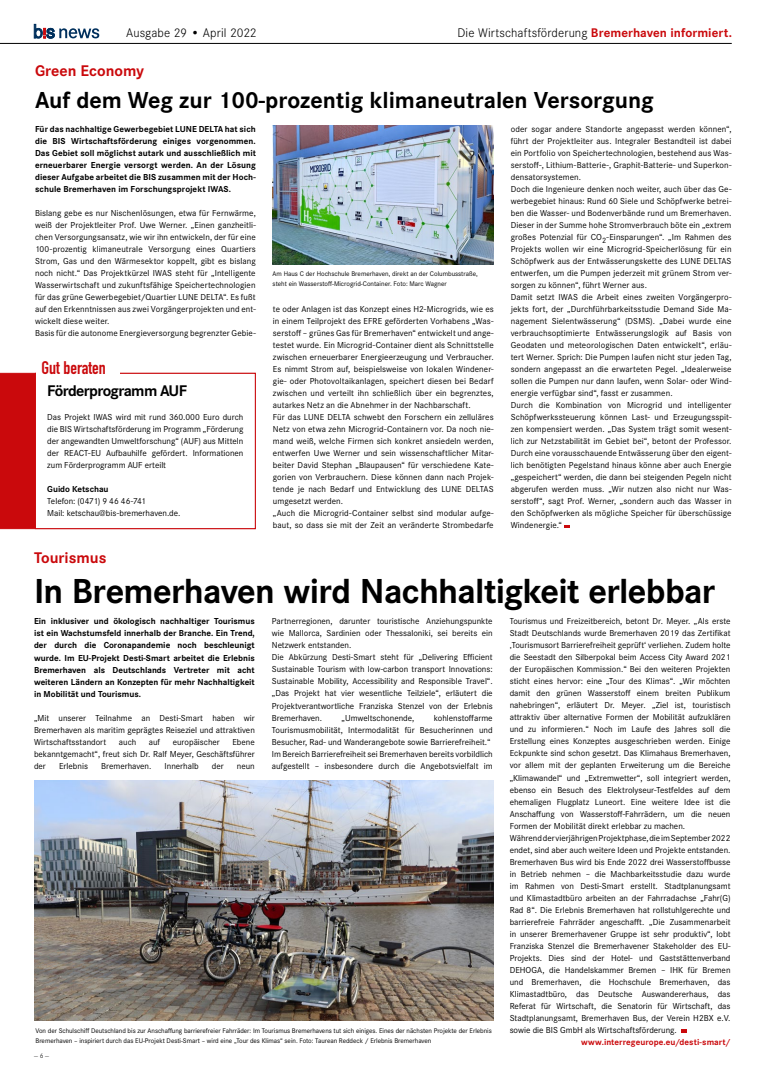
<style>
.page{position:relative;width:766px;height:1078px;background:#fff}
.page>*{position:absolute;margin:0;border:0;box-sizing:border-box;transform-origin:0 0}
.t1{font:700 36px "Corporate S";letter-spacing:-.02em;color:#000}
.t2{font:700 24px "Corporate S";color:#000}
.t3{font:700 18px "DIN Condensed";color:#ca090c}
.t4{font:700 16px "Corporate S";color:#ca090c}
.t5{font:700 16px "Corporate S";letter-spacing:-.04em;color:#000}
.t6{font:300 13px "Corporate S";letter-spacing:.005em;color:#000}
.t7{font:9px/12px "Corporate S";letter-spacing:.005em;color:#000}
.t8{font:700 9px/12px "Corporate S";color:#000;text-align:justify}
.t9{font:700 9px "Corporate S";letter-spacing:.005em;color:#ca090c}
.t10{font:7px/10px "Corporate S";letter-spacing:-.005em;color:#000}
.s1{font-weight:700;color:#ca090c}
</style>
<div class="page">
<hr style="left:0;top:43px;width:731px;height:1px;background:#000">
<svg style="left:34px;top:24px;width:65px;height:14px"></svg>
<svg style="left:564px;top:525px;width:5px;height:3px"></svg>
<img style="left:272px;top:126px;width:221px;height:138px">
<svg style="left:681px;top:1029px;width:6px;height:3px"></svg>
<img style="left:35px;top:780px;width:458px;height:240px">
<div style="left:0;top:372px;width:34px;height:157px;background:#ca090c"></div>
<svg style="left:34px;top:372px;width:222px;height:157px"></svg>
<div style="left:36px;top:358px;width:84px;height:20px;background:#fff"></div>
<h3 class="t6" style="left:126px;top:24px;width:132px">Ausgabe 29 • April 2022</h3>
<h3 class="t6" style="left:457px;top:24px;width:276px">Die Wirtschaftsförderung <span class="s1">Bremerhaven informiert.</span></h3>
<h3 class="t4" style="left:35px;top:60px;width:111px">Green Economy</h3>
<h2 class="t2" style="left:35px;top:83px;width:620px">Auf dem Weg zur 100-prozentig klimaneutralen Versorgung</h2>
<p class="t8" style="left:35px;top:123px;width:222px">Für das nachhaltige Gewerbegebiet LUNE DELTA hat sich die BIS Wirtschaftsförderung einiges vorgenommen.<br>Das Gebiet soll möglichst autark und ausschließlich mit erneuerbarer Energie versorgt werden. An der Lösung dieser Aufgabe arbeitet die BIS zusammen mit der Hoch&shy;schule Bremerhaven im Forschungsprojekt IWAS.</p>
<p class="t7" style="left:35px;top:207px;width:222px">Bislang gebe es nur Nischenlösungen, etwa für Fernwärme, weiß der Projektleiter Prof. Uwe Werner. „Einen ganzheitli&shy;chen Versorgungsansatz, wie wir ihn entwickeln, der für eine 100-prozentig klimaneutrale Versorgung eines Quartiers Strom, Gas und den Wärmesektor koppelt, gibt es bislang noch nicht.“ Das Projektkürzel IWAS steht für „Intelligente Wasserwirtschaft und zukunftsfähige Speichertechnologien für das grüne Gewerbegebiet/Quartier LUNE DELTA“. Es fußt auf den Erkenntnissen aus zwei Vorgängerprojekten und ent&shy;wickelt diese weiter.<br>Basis für die autonome Energieversorgung begrenzter Gebie-</p>
<p class="t7" style="left:510px;top:123px;width:222px">oder sogar andere Standorte angepasst werden können“, führt der Projektleiter aus. Integraler Bestandteil ist dabei ein Portfolio von Speichertechnologien, bestehend aus Was&shy;serstoff-, Lithium-Batterie-, Graphit-Batterie- und Superkon&shy;densatorsystemen.<br>Doch die Ingenieure denken noch weiter, auch über das Ge&shy;werbegebiet hinaus: Rund 60 Siele und Schöpfwerke betrei&shy;ben die Wasser- und Bodenverbände rund um Bremerhaven.<br>Dieser in der Summe hohe Stromverbrauch böte ein „extrem großes Potenzial für CO<sub>2</sub>-Einsparungen“. „Im Rahmen des Projekts wollen wir eine Microgrid-Speicherlösung für ein Schöpfwerk aus der Entwässerungskette des LUNE DELTAS entwerfen, um die Pumpen jederzeit mit grünem Strom ver&shy;sorgen zu können“, führt Werner aus.<br>Damit setzt IWAS die Arbeit eines zweiten Vorgängerpro&shy;jekts fort, der „Durchführbarkeitsstudie Demand Side Ma&shy;nagement Sielentwässerung“ (DSMS). „Dabei wurde eine verbrauchsoptimierte Entwässerungslogik auf Basis von Geodaten und meteorologischen Daten entwickelt“, erläu&shy;tert Werner. Sprich: Die Pumpen laufen nicht stur jeden Tag, sondern angepasst an die erwarteten Pegel. „Idealerweise sollen die Pumpen nur dann laufen, wenn Solar- oder Wind&shy;energie verfügbar sind“, fasst er zusammen.<br>Durch die Kombination von Microgrid und intelligenter Schöpfwerkssteuerung können Last- und Erzeugungsspit&shy;zen kompensiert werden. „Das System trägt somit wesent&shy;lich zur Netzstabilität im Gebiet bei“, betont der Professor.<br>Durch eine vorausschauende Entwässerung über den eigent&shy;lich benötigten Pegelstand hinaus könne aber auch Energie „gespeichert“ werden, die dann bei steigenden Pegeln nicht abgerufen werden muss. „Wir nutzen also nicht nur Was&shy;serstoff“, sagt Prof. Werner, „sondern auch das Wasser in den Schöpfwerken als mögliche Speicher für überschüssige Windenergie.“</p>
<p class="t10" style="left:272px;top:268px;width:206px">Am Haus C der Hochschule Bremerhaven, direkt an der Columbusstraße, steht ein Wasserstoff-Microgrid-Container. Foto: Marc Wagner</p>
<p class="t7" style="left:273px;top:303px;width:222px">te oder Anlagen ist das Konzept eines H2-Microgrids, wie es in einem Teilprojekt des EFRE geförderten Vorhabens „Was&shy;serstoff – grünes Gas für Bremerhaven“ entwickelt und ange&shy;testet wurde. Ein Microgrid-Container dient als Schnittstelle zwischen erneuerbarer Energieerzeugung und Verbraucher.<br>Es nimmt Strom auf, beispielsweise von lokalen Windener&shy;gie- oder Photovoltaikanlagen, speichert diesen bei Bedarf zwischen und verteilt ihn schließlich über ein begrenztes, autarkes Netz an die Abnehmer in der Nachbarschaft.<br>Für das LUNE DELTA schwebt den Forschern ein zelluläres Netz von etwa zehn Microgrid-Containern vor. Da noch nie&shy;mand weiß, welche Firmen sich konkret ansiedeln werden, entwerfen Uwe Werner und sein wissenschaftlicher Mitar&shy;beiter David Stephan „Blaupausen“ für verschiedene Kate&shy;gorien von Verbrauchern. Diese können dann nach Projek&shy;tende je nach Bedarf und Entwicklung des LUNE DELTAS umgesetzt werden.<br>„Auch die Microgrid-Container selbst sind modular aufge&shy;baut, so dass sie mit der Zeit an veränderte Strombedarfe</p>
<h3 class="t3" style="left:42px;top:355px;width:66px">Gut beraten</h3>
<h3 class="t5" style="left:47px;top:380px;width:141px">Förderprogramm AUF</h3>
<p class="t7" style="left:47px;top:411px;width:198px;text-align:justify">Das Projekt IWAS wird mit rund 360.000 Euro durch die BIS Wirtschaftsförderung im Programm „Förderung der angewandten Umweltforschung“ (AUF) aus Mitteln der REACT-EU Aufbauhilfe gefördert. Informationen zum Förderprogramm AUF erteilt</p>
<p class="t8" style="left:47px;top:483px;width:63px">Guido Ketschau</p>
<p class="t7" style="left:47px;top:495px;width:134px">Telefon: (0471) 9 46 46-741<br>Mail: ketschau@bis-bremerhaven.de.</p>
<h3 class="t4" style="left:34px;top:547px;width:74px">Tourismus</h3>
<h1 class="t1" style="left:34px;top:566px;width:682px">In Bremerhaven wird Nachhaltigkeit erlebbar</h1>
<p class="t8" style="left:34px;top:615px;width:222px">Ein inklusiver und ökologisch nachhaltiger Tourismus ist ein Wachstumsfeld innerhalb der Branche. Ein Trend, der durch die Coronapandemie noch beschleunigt wurde. Im EU-Projekt Desti-Smart arbeitet die Erlebnis Bremerhaven als Deutschlands Vertreter mit acht weiteren Ländern an Konzepten für mehr Nachhaltigkeit in Mobilität und Tourismus.</p>
<p class="t7" style="left:34px;top:711px;width:222px;text-align:justify">„Mit unserer Teilnahme an Desti-Smart haben wir Bremerhaven als maritim geprägtes Reiseziel und attraktiven Wirtschaftsstandort</p>
<p class="t7" style="left:509px;top:615px;width:222px">Tourismus und Freizeitbereich, betont Dr. Meyer. „Als erste Stadt Deutschlands wurde Bremerhaven 2019 das Zertifikat ‚Tourismusort Barrierefreiheit geprüft‘ verliehen. Zudem holte die Seestadt den Silberpokal beim Access City Award 2021 der Europäischen Kommission.“ Bei den weiteren Projekten sticht eines hervor: eine „Tour des Klimas“. „Wir möchten damit den grünen Wasserstoff einem breiten Publikum nahebringen“, erläutert Dr. Meyer. „Ziel ist, touristisch attraktiv über alternative Formen der Mobilität aufzuklären und zu informieren.“ Noch im Laufe des Jahres soll die Erstellung eines Konzeptes ausgeschrieben werden. Einige Eckpunkte sind schon gesetzt. Das Klimahaus Bremerhaven, vor allem mit der geplanten Erweiterung um die Bereiche „Klimawandel“ und „Extremwetter“, soll integriert werden, ebenso ein Besuch des Elektrolyseur-Testfeldes auf dem ehemaligen Flugplatz Luneort. Eine weitere Idee ist die Anschaffung von Wasserstoff-Fahrrädern, um die neuen Formen der Mobilität direkt erlebbar zu machen.<br>Während der vierjährigen Projektphase, die im September 2022 endet, sind aber auch weitere Ideen und Projekte entstanden.<br>Bremerhaven Bus wird bis Ende 2022 drei Wasserstoffbusse in Betrieb nehmen – die Machbarkeitsstudie dazu wurde im Rahmen von Desti-Smart erstellt. Stadtplanungsamt und Klimastadtbüro arbeiten an der Fahrradachse „Fahr(G)<br>Rad 8“. Die Erlebnis Bremerhaven hat rollstuhlgerechte und barrierefreie Fahrräder angeschafft. „Die Zusammenarbeit in unserer Bremerhavener Gruppe ist sehr produktiv“, lobt Franziska Stenzel die Bremerhavener Stakeholder des EU-Projekts. Dies sind der Hotel- und Gaststättenverband DEHOGA, die Handelskammer Bremen – IHK für Bremen und Bremerhaven, die Hochschule Bremerhaven, das Klimastadtbüro, das Deutsche Auswandererhaus, das Referat für Wirtschaft, die Senatorin für Wirtschaft, das Stadtplanungsamt, Bremerhaven Bus, der Verein H2BX e.V. sowie die BIS GmbH als Wirtschaftsförderung.</p>
<p class="t9" style="left:581px;top:1035px;width:151px">www.interregeurope.eu/desti-smart/</p>
<p class="t7" style="left:272px;top:615px;width:222px">Partnerregionen, darunter touristische Anziehungspunkte wie Mallorca, Sardinien oder Thessaloniki, sei bereits ein Netzwerk entstanden.<br>Die Abkürzung Desti-Smart steht für „Delivering Efficient Sustainable Tourism with low-carbon transport Innovations:<br>Sustainable Mobility, Accessibility and Responsible Travel“. „Das Projekt hat vier wesentliche Teilziele“, erläutert die Projektverantwortliche Franziska Stenzel von der Erlebnis Bremerhaven.</p>
<p class="t7" style="left:272px;top:711px;width:222px;text-indent:162px">kohlenstoffarme Tourismusmobilität, Intermodalität für Besucherinnen und Besucher, Rad- und Wanderangebote sowie Barrierefreiheit.“ Im Bereich Barrierefreiheit sei Bremerhaven bereits vorbildlich aufgestellt – insbesondere durch die Angebotsvielfalt im</p>
<p class="t7" style="left:341px;top:711px;width:74px">„Umweltschonende,</p>
<p class="t7" style="left:119px;top:735px;width:19px">auch</p>
<p class="t7" style="left:149px;top:735px;width:13px">auf</p>
<p class="t7" style="left:173px;top:735px;width:49px">europäischer</p>
<p class="t7" style="left:34px;top:735px;width:222px;text-align:justify;text-indent:198px">Ebene bekanntgemacht“, freut sich Dr. Ralf Meyer, Geschäftsführer der</p>
<p class="t7" style="left:59px;top:759px;width:30px">Erlebnis</p>
<p class="t7" style="left:101px;top:759px;width:52px">Bremerhaven.</p>
<p class="t7" style="left:165px;top:759px;width:36px">Innerhalb</p>
<p class="t7" style="left:212px;top:759px;width:13px">der</p>
<p class="t7" style="left:237px;top:759px;width:19px">neun</p>
<p class="t10" style="left:36px;top:1024px;width:457px">Von der Schulschiff Deutschland bis zur Anschaffung barrierefreier Fahrräder: Im Tourismus Bremerhavens tut sich einiges. Eines der nächsten Projekte der Erlebnis<br>Bremerhaven – inspiriert durch das EU-Projekt Desti-Smart – wird eine „Tour des Klimas“ sein. Foto: Taurean Reddeck / Erlebnis Bremerhaven</p>
</div>
